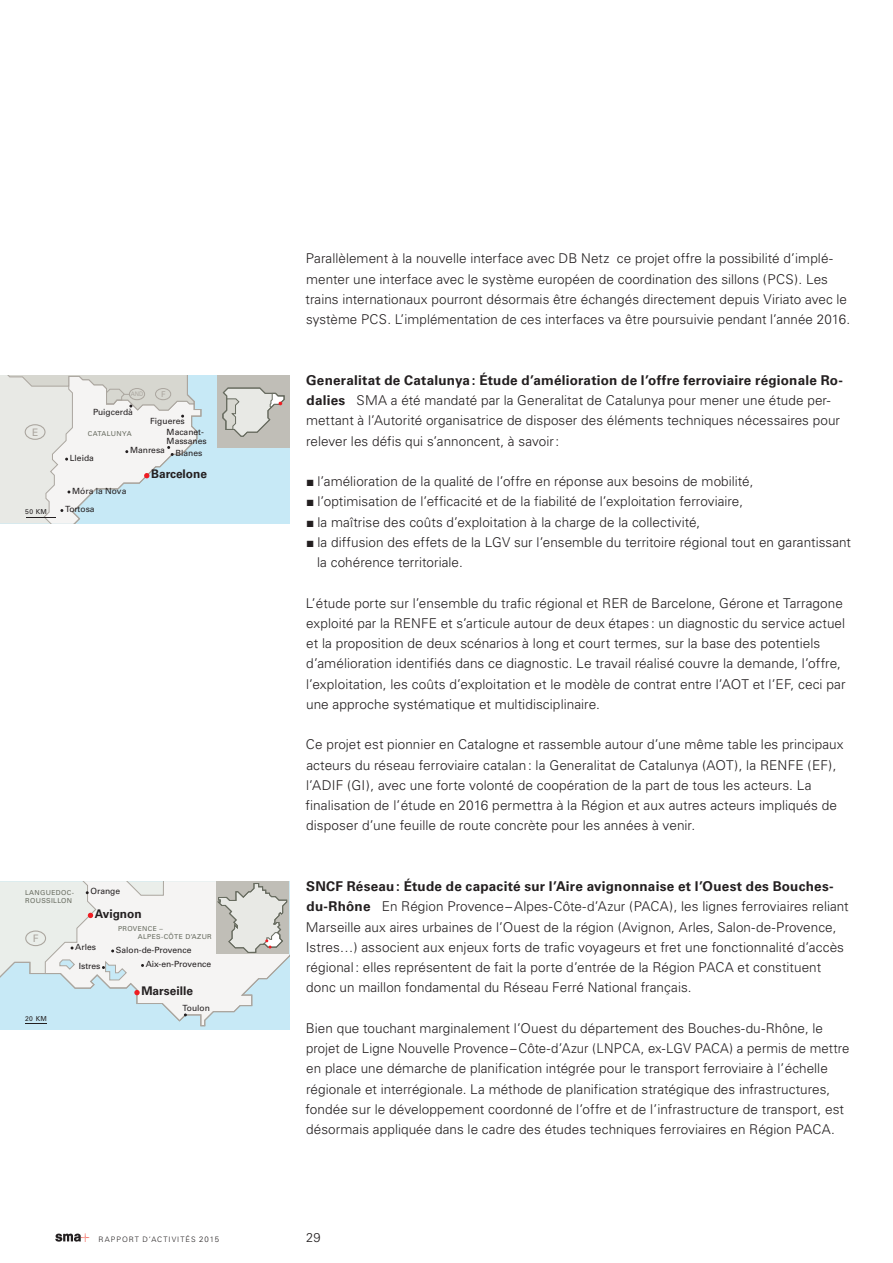
<style>
.page{position:relative;width:893px;height:1263px;background:#fff}
.page>*{position:absolute;margin:0;border:0;box-sizing:border-box;transform-origin:0 0}
.Lauftext_mit_Unterti{font:300 13.5px/20.2px "Univers";letter-spacing:.005em;color:#231f20}
.t1{font:300 12.75px "Univers";color:#231f20}
.t2{font:700 11.85px "Univers";color:#231f20}
.t3{font:10.35px "Univers";color:#aba69f}
.t4{font:8.55px/8.6px "Univers";color:#231f20}
.t5{font:7.95px "Univers";color:#aba69f}
.t6{font:300 7.5px "Univers";letter-spacing:.135em;color:#231f20}
.t7{font:6.75px/8.1px "Univers";letter-spacing:.05em;color:#686c60}
.t8{font:6.75px "Univers";letter-spacing:.05em;color:#231f20}
.t9{font:6.3px "Univers";color:#aba69f;scale:.9 1}
.s1{font-weight:700}
.s2{font-size:7.8px}
</style>
<div class="page">
<svg style="left:55px;top:1233px;width:34px;height:9px"></svg>
<div style="left:0;top:375px;width:289px;height:148px;background:#c7e9f6"></div>
<div style="left:217px;top:375px;width:72px;height:72px;background:#c0beb7"></div>
<svg style="left:222px;top:387px;width:63px;height:50px"></svg>
<svg style="left:0;top:375px;width:202px;height:148px"></svg>
<div style="left:0;top:881px;width:289px;height:149px;background:#c7e9f6"></div>
<svg style="left:0;top:881px;width:289px;height:145px"></svg>
<p class="t3" style="left:32px;top:426px;width:8px">E</p>
<p class="t8" style="left:25px;top:508px;width:23px">50 KM</p>
<p class="t5" style="left:161px;top:390px;width:6px">F</p>
<p class="t9" style="left:131px;top:390px;width:15px">AND</p>
<p class="t7" style="left:88px;top:430px;width:46px">CATALUNYA</p>
<p class="t4" style="left:93px;top:408px;width:41px">Puigcerdà</p>
<p class="t4" style="left:150px;top:417px;width:36px">Figueres</p>
<p class="t4" style="left:130px;top:446px;width:74px">Manresa Blanes</p>
<p class="t4" style="left:167px;top:428px;width:42px">Macanet-<br>Massanes</p>
<p class="t4" style="left:70px;top:453px;width:26px">Lleida</p>
<p class="t4" style="left:72px;top:486px;width:56px">Móra la Nova</p>
<p class="t4" style="left:65px;top:505px;width:31px">Tortosa</p>
<p class="t2" style="left:151px;top:467px;width:57px">Barcelone</p>
<p class="t4" style="left:90px;top:887px;width:31px">Orange</p>
<p class="t7" style="left:25px;top:888px;width:50px">LANGUEDOC-<br>ROUSSILLON</p>
<p class="t3" style="left:33px;top:932px;width:7px">F</p>
<p class="t2" style="left:95px;top:907px;width:48px">Avignon</p>
<p class="t7" style="left:138px;top:925px;width:75px;text-indent:-20px">PROVENCE –<br>ALPES-CÔTE D’AZUR</p>
<p class="t4" style="left:75px;top:942px;width:22px">Arles</p>
<p class="t4" style="left:116px;top:945px;width:77px">Salon-de-Provence</p>
<p class="t4" style="left:79px;top:962px;width:23px">Istres</p>
<p class="t4" style="left:146px;top:960px;width:67px">Aix-en-Provence</p>
<p class="t4" style="left:183px;top:1003px;width:29px">Toulon</p>
<p class="t2" style="left:141px;top:984px;width:53px">Marseille</p>
<p class="t8" style="left:25px;top:1014px;width:23px">20 KM</p>
<p class="Lauftext_mit_Unterti" style="left:306px;top:248px;width:546px">Parallèlement à la nouvelle interface avec DB Netz ce projet offre la possibilité d’implé&shy;menter une interface avec le système européen de coordination des sillons (PCS). Les trains internationaux pourront désormais être échangés directement depuis Viriato avec le système PCS. L’implémentation de ces interfaces va être poursuivie pendant l’année 2016.</p>
<p class="Lauftext_mit_Unterti" style="left:306px;top:370px;width:538px"><span class="s1">Generalitat de Catalunya: Étude d’amélioration de l’offre ferroviaire régionale Ro&shy;dalies</span> SMA a été mandaté par la Generalitat de Catalunya pour mener une étude per&shy;mettant à l’Autorité organisatrice de disposer des éléments techniques nécessaires pour relever les défis qui s’annoncent, à savoir:</p>
<p class="Lauftext_mit_Unterti" style="left:307px;top:471px;width:448px">■ l’amélioration de la qualité de l’offre en réponse aux besoins de mobilité,</p>
<p class="Lauftext_mit_Unterti" style="left:307px;top:491px;width:438px">■ l’optimisation de l’efficacité et de la fiabilité de l’exploitation ferroviaire,</p>
<p class="Lauftext_mit_Unterti" style="left:307px;top:512px;width:395px">■ la maîtrise des coûts d’exploitation à la charge de la collectivité,</p>
<p class="Lauftext_mit_Unterti" style="left:317px;top:532px;width:535px;text-indent:-10px">■ la diffusion des effets de la LGV sur l’ensemble du territoire régional tout en garantissant la cohérence territoriale.</p>
<p class="Lauftext_mit_Unterti" style="left:306px;top:593px;width:541px">L’étude porte sur l’ensemble du trafic régional et RER de Barcelone, Gérone et Tarragone exploité par la RENFE et s’articule autour de deux étapes: un diagnostic du service actuel et la proposition de deux scénarios à long et court termes, sur la base des potentiels d’amélioration identifiés dans ce diagnostic. Le travail réalisé couvre la demande, l’offre, l’exploitation, les coûts d’exploitation et le modèle de contrat entre l’AOT et l’EF, ceci par une approche systématique et multidisciplinaire.</p>
<p class="Lauftext_mit_Unterti" style="left:306px;top:734px;width:539px">Ce projet est pionnier en Catalogne et rassemble autour d’une même table les principaux acteurs du réseau ferroviaire catalan: la Generalitat de Catalunya (AOT), la RENFE (EF), l’ADIF (GI), avec une forte volonté de coopération de la part de tous les acteurs. La finalisation de l’étude en 2016 permettra à la Région et aux autres acteurs impliqués de disposer d’une feuille de route concrète pour les années à venir.</p>
<p class="Lauftext_mit_Unterti" style="left:306px;top:876px;width:544px"><span class="s1">SNCF Réseau: Étude de capacité sur l’Aire avignonnaise et l’Ouest des Bouches&shy;du-Rhône</span> En Région Provence–Alpes-Côte-d’Azur (PACA), les lignes ferroviaires reliant Marseille aux aires urbaines de l’Ouest de la région (Avignon, Arles, Salon-de-Provence, Istres…) associent aux enjeux forts de trafic voyageurs et fret une fonctionnalité d’accès régional: elles représentent de fait la porte d’entrée de la Région PACA et constituent donc un maillon fondamental du Réseau Ferré National français.</p>
<p class="Lauftext_mit_Unterti" style="left:306px;top:1018px;width:545px">Bien que touchant marginalement l’Ouest du département des Bouches-du-Rhône, le projet de Ligne Nouvelle Provence–Côte-d’Azur (LNPCA, ex-LGV PACA) a permis de mettre en place une démarche de planification intégrée pour le transport ferroviaire à l’échelle régionale et interrégionale. La méthode de planification stratégique des infrastructures, fondée sur le développement coordonné de l’offre et de l’infrastructure de transport, est désormais appliquée dans le cadre des études techniques ferroviaires en Région PACA.</p>
<p class="t6" style="left:99px;top:1234px;width:122px">RAPPORT D’ACTIVITÉS <span class="s2">2015</span></p>
<p class="t1" style="left:306px;top:1229px;width:16px">29</p>
</div>
